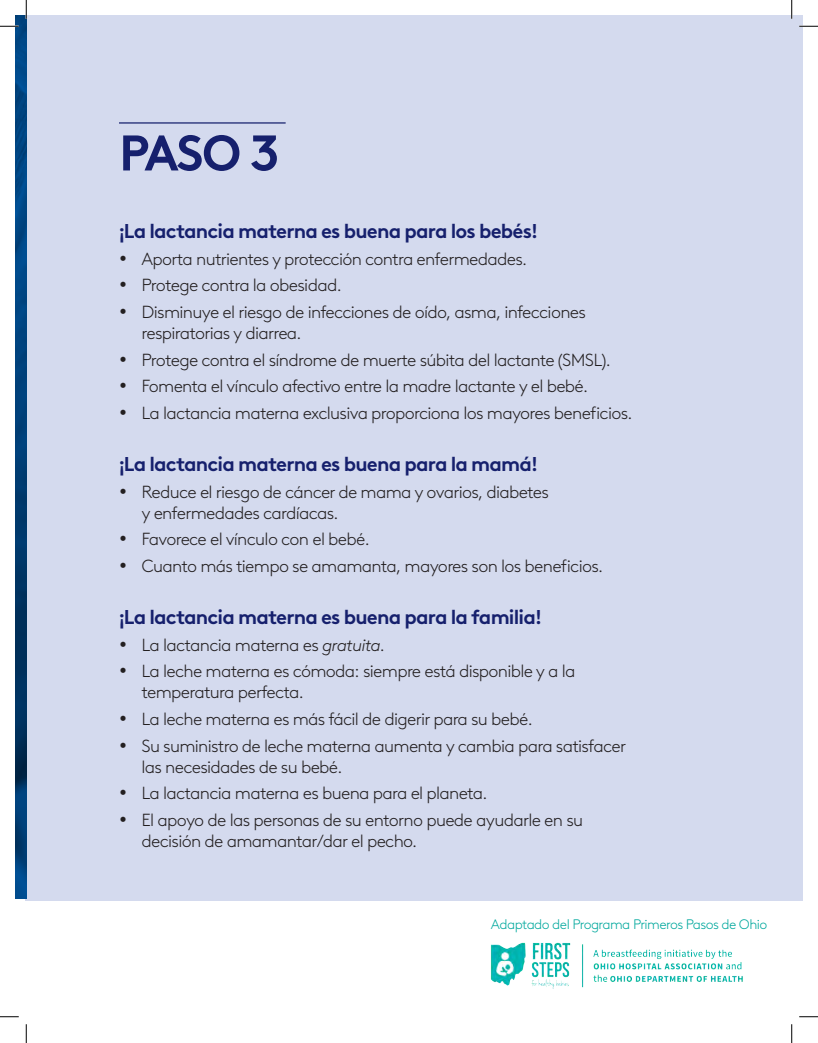
<style>
.page{position:relative;width:818px;height:1043px;background:#fff}
.page>*{position:absolute;margin:0;border:0;box-sizing:border-box;transform-origin:0 0}
.t1{font:700 50px "Brown LL";color:#16206d}
.t2{font:700 20px "Brown LL";letter-spacing:-.04em;color:#16206d}
.t3{font:300 17.5px/21px "Brown LL";letter-spacing:-.04em;color:#231f20}
.t4{font:300 13.75px "Brown LL";letter-spacing:-.04em;color:#00a89d}
.s1{font-style:italic}
</style>
<div class="page">
<img style="left:490px;top:942px;width:253px;height:47px">
<div style="left:25px;top:15px;width:777px;height:885px;background:#d4daee"></div>
<svg style="left:15px;top:15px;width:11px;height:883px;background:#003d74"></svg>
<hr style="left:119px;top:122px;width:166px;height:2px;background:#16206d">
<svg style="left:0;top:25px;width:19px;height:2px"></svg>
<svg style="left:799px;top:25px;width:19px;height:2px"></svg>
<svg style="left:0;top:1016px;width:19px;height:1px"></svg>
<svg style="left:799px;top:1016px;width:19px;height:1px"></svg>
<svg style="left:25px;top:0;width:2px;height:19px"></svg>
<svg style="left:25px;top:1024px;width:2px;height:18px"></svg>
<svg style="left:791px;top:0;width:1px;height:19px"></svg>
<svg style="left:791px;top:1024px;width:1px;height:18px"></svg>
<p class="t1" style="left:119px;top:114px;width:162px">PASO 3</p>
<p class="t2" style="left:119px;top:215px;width:420px">¡La lactancia materna es buena para los bebés!</p>
<p class="t3" style="left:119px;top:247px;width:409px">• Aporta nutrientes y protección contra enfermedades.</p>
<p class="t3" style="left:119px;top:274px;width:224px">• Protege contra la obesidad.</p>
<p class="t3" style="left:141px;top:300px;width:446px;text-indent:-23px">• Disminuye el riesgo de infecciones de oído, asma, infecciones respiratorias y diarrea.</p>
<p class="t3" style="left:119px;top:348px;width:493px">• Protege contra el síndrome de muerte súbita del lactante (SMSL).</p>
<p class="t3" style="left:119px;top:374px;width:471px">• Fomenta el vínculo afectivo entre la madre lactante y el bebé.</p>
<p class="t3" style="left:119px;top:401px;width:515px">• La lactancia materna exclusiva proporciona los mayores beneficios.</p>
<p class="t2" style="left:119px;top:448px;width:420px">¡La lactancia materna es buena para la mamá!</p>
<p class="t3" style="left:141px;top:480px;width:409px;text-indent:-23px">• Reduce el riesgo de cáncer de mama y ovarios, diabetes y enfermedades cardíacas.</p>
<p class="t3" style="left:119px;top:527px;width:252px">• Favorece el vínculo con el bebé.</p>
<p class="t3" style="left:119px;top:554px;width:485px">• Cuanto más tiempo se amamanta, mayores son los beneficios.</p>
<p class="t2" style="left:119px;top:601px;width:424px">¡La lactancia materna es buena para la familia!</p>
<p class="t3" style="left:119px;top:633px;width:268px">• La lactancia materna es <span class="s1">gratuita.</span></p>
<p class="t3" style="left:141px;top:659px;width:435px;text-indent:-23px">• La leche materna es cómoda: siempre está disponible y a la temperatura perfecta.</p>
<p class="t3" style="left:119px;top:707px;width:415px">• La leche materna es más fácil de digerir para su bebé.</p>
<p class="t3" style="left:141px;top:734px;width:486px;text-indent:-23px">• Su suministro de leche materna aumenta y cambia para satisfacer las necesidades de su bebé.</p>
<p class="t3" style="left:119px;top:781px;width:370px">• La lactancia materna es buena para el planeta.</p>
<p class="t3" style="left:141px;top:808px;width:443px;text-indent:-23px">• El apoyo de las personas de su entorno puede ayudarle en su decisión de amamantar/dar el pecho.</p>
<p class="t4" style="left:491px;top:914px;width:278px">Adaptado del Programa Primeros Pasos de Ohio</p>
</div>
